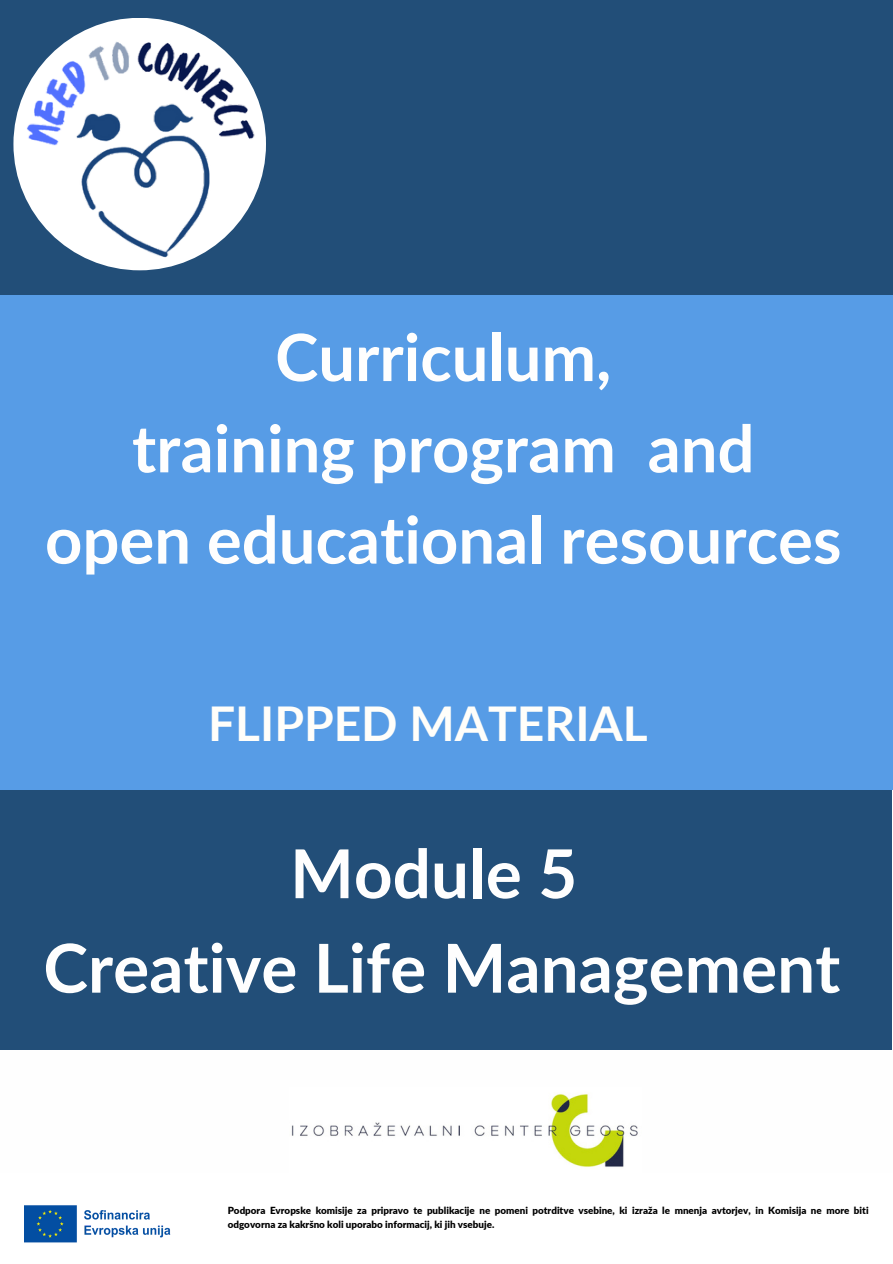
<style>
.page{position:relative;width:893px;height:1264px;background:#fff}
.page>*{position:absolute;margin:0;border:0;box-sizing:border-box;transform-origin:0 0}
.t1{font:700 67.5px "Lato";color:#fefefe}
.t2{font:700 65.1px "Lato";color:#fefefe}
.t3{font:700 48px "Lato";color:#fffefa}
.t4{font:900 9.75px/13.5px "Lato";color:#000}
</style>
<div class="page">
<img style="left:25px;top:1205px;width:146px;height:38px">
<div style="left:0;top:270px;width:892px;height:519px;background:#579ce6"></div>
<div style="left:0;top:0;width:892px;height:295px;background:#224e78"></div>
<div style="left:0;top:790px;width:891px;height:259px;background:#224e78"></div>
<img style="left:291px;top:1094px;width:347px;height:73px">
<img style="left:13px;top:18px;width:253px;height:253px">
<p class="t2" style="left:275px;top:317px;width:337px">Curriculum,</p>
<p class="t2" style="left:132px;top:408px;width:624px">training program and</p>
<p class="t2" style="left:45px;top:499px;width:798px">open educational resources</p>
<p class="t3" style="left:208px;top:693px;width:441px">FLIPPED MATERIAL</p>
<p class="t1" style="left:290px;top:831px;width:289px">Module 5</p>
<p class="t1" style="left:43px;top:926px;width:798px">Creative Life Management</p>
<p class="t4" style="left:228px;top:1203px;width:642px">Podpora Evropske komisije za pripravo te publikacije ne pomeni potrditve vsebine, ki izraža le mnenja avtorjev, in Komisija ne more biti odgovorna za kakršno koli uporabo informacij, ki jih vsebuje.</p>
</div>
